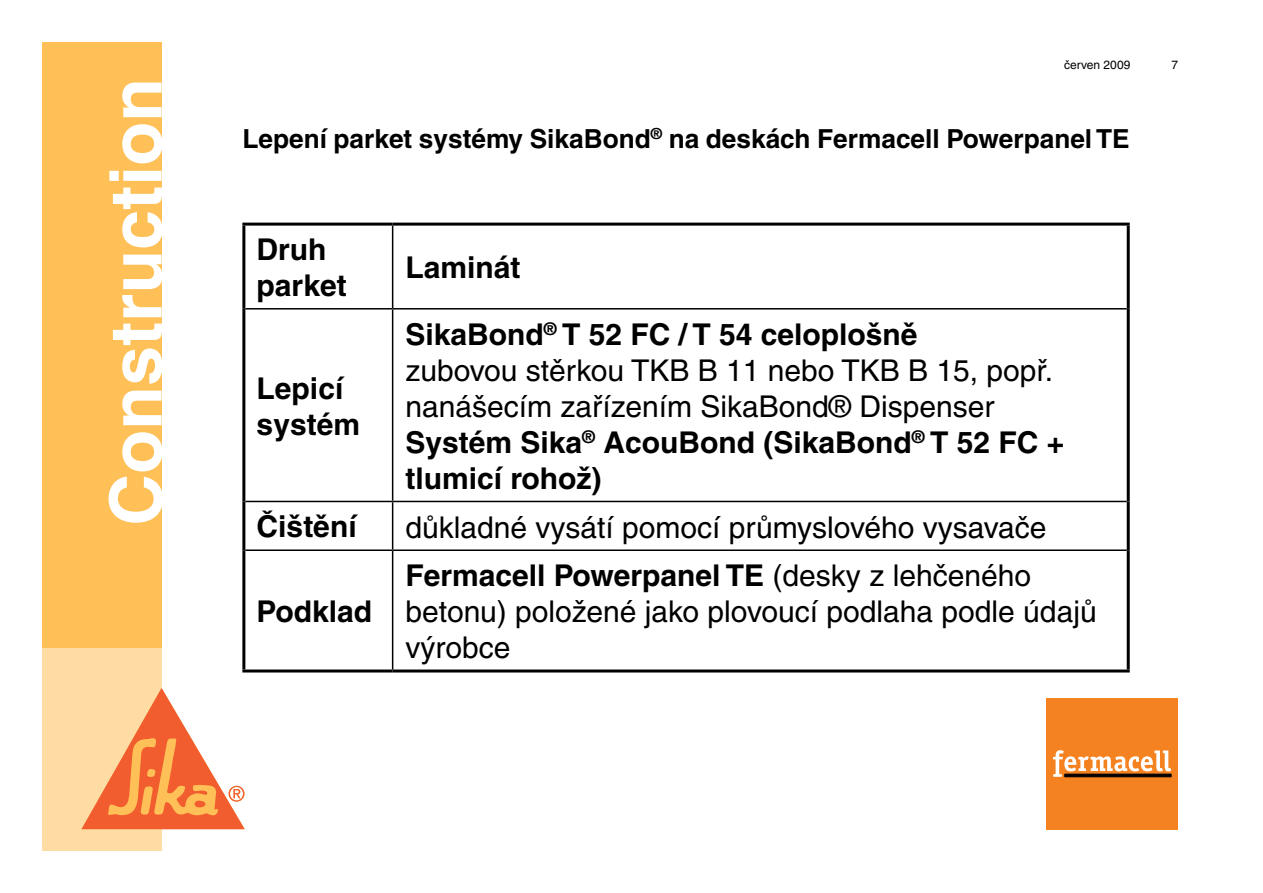
<style>
.page{position:relative;width:1263px;height:893px;background:#fff}
.page>*{position:absolute;margin:0;border:0;box-sizing:border-box;transform-origin:0 0}
.t1{font:700 72px "Helvetica CE";color:#fff}
.t2{font:700 30px/36px "Helvetica CE";color:#000}
.t3{font:30px/36px "Helvetica CE";color:#000}
.t4{font:700 26.25px "Helvetica CE";color:#000}
.t5{font:12px "Helvetica CE";color:#000}
.s1{font-weight:400}
.s2{font-weight:700}
</style>
<div class="page">
<div style="left:43px;top:43px;width:119px;height:623px;background:#fec057"></div>
<div style="left:43px;top:648px;width:119px;height:202px;background:#fedca3"></div>
<svg style="left:81px;top:688px;width:164px;height:141px"></svg>
<div style="left:1047px;top:698px;width:131px;height:131px;background:#f58220"></div>
<svg style="left:1053px;top:750px;width:118px;height:27px"></svg>
<hr style="left:242px;top:223px;width:151px;height:3px;background:#000">
<hr style="left:242px;top:226px;width:3px;height:83px;background:#000">
<hr style="left:393px;top:223px;width:737px;height:3px;background:#000">
<hr style="left:1127px;top:226px;width:3px;height:83px;background:#000">
<hr style="left:242px;top:309px;width:3px;height:192px;background:#000">
<hr style="left:1127px;top:309px;width:3px;height:192px;background:#000">
<hr style="left:242px;top:501px;width:3px;height:49px;background:#000">
<hr style="left:1127px;top:501px;width:3px;height:49px;background:#000">
<hr style="left:242px;top:550px;width:3px;height:119px;background:#000">
<hr style="left:1127px;top:550px;width:3px;height:119px;background:#000">
<hr style="left:242px;top:669px;width:151px;height:3px;background:#000">
<hr style="left:393px;top:669px;width:737px;height:3px;background:#000">
<hr style="left:392px;top:226px;width:1px;height:82px;background:#000">
<hr style="left:245px;top:308px;width:148px;height:2px;background:#000">
<hr style="left:393px;top:308px;width:734px;height:2px;background:#000">
<hr style="left:392px;top:310px;width:1px;height:191px;background:#000">
<hr style="left:245px;top:501px;width:148px;height:1px;background:#000">
<hr style="left:393px;top:501px;width:734px;height:1px;background:#000">
<hr style="left:392px;top:502px;width:1px;height:47px;background:#000">
<hr style="left:245px;top:549px;width:148px;height:2px;background:#000">
<hr style="left:393px;top:549px;width:734px;height:2px;background:#000">
<hr style="left:392px;top:551px;width:1px;height:118px;background:#000">
<h1 class="t1" style="left:95px;top:526px;width:449px;rotate:-90deg">Construction</h1>
<p class="t5" style="left:1064px;top:58px;width:68px">červen 2009</p>
<p class="t5" style="left:1171px;top:58px;width:8px">7</p>
<p class="t4" style="left:242px;top:123px;width:889px">Lepení parket systémy SikaBond<sup>®</sup> na deskách Fermacell Powerpanel TE</p>
<p class="t2" style="left:257px;top:231px;width:92px">Druh parket</p>
<p class="t2" style="left:257px;top:370px;width:105px">Lepicí systém</p>
<p class="t2" style="left:405px;top:249px;width:117px">Laminát</p>
<p class="t2" style="left:405px;top:316px;width:660px">SikaBond<sup>®</sup> T 52 FC / T 54 celoplošně<br><span class="s1">zubovou stěrkou TKB B 11 nebo TKB B 15, popř. nanášecím zařízením SikaBond® Dispenser </span>Systém Sika<sup>®</sup> AcouBond (SikaBond<sup>®</sup> T 52 FC + tlumicí rohož)</p>
<p class="t2" style="left:257px;top:509px;width:102px">Čištění</p>
<p class="t3" style="left:405px;top:509px;width:643px">důkladné vysátí pomocí průmyslového vysavače</p>
<p class="t2" style="left:257px;top:594px;width:117px">Podklad</p>
<p class="t3" style="left:405px;top:558px;width:693px"><span class="s2">Fermacell Powerpanel TE</span> (desky z lehčeného betonu) položené jako plovoucí podlaha podle údajů výrobce</p>
</div>
